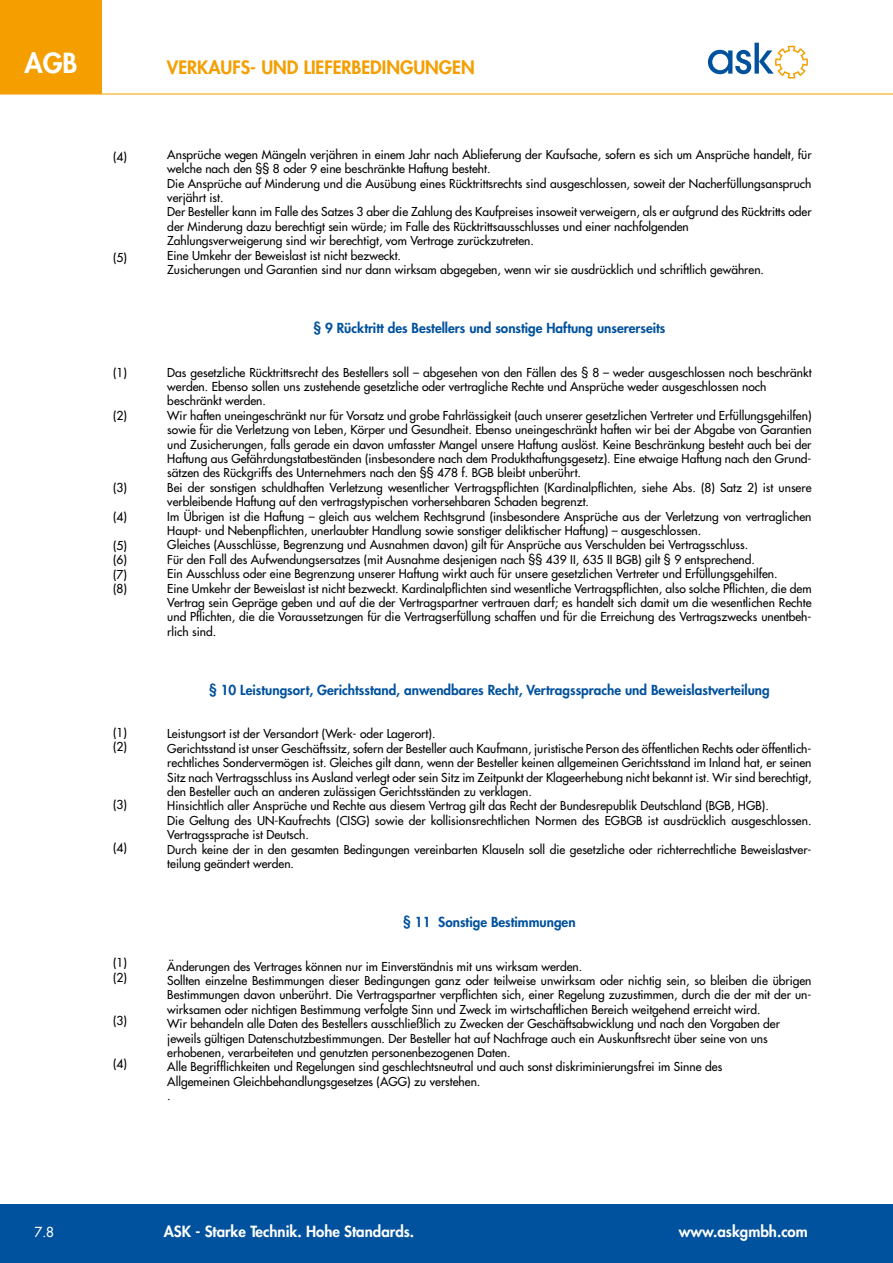
<style>
.page{position:relative;width:893px;height:1263px;background:#fff}
.page>*{position:absolute;margin:0;border:0;box-sizing:border-box;transform-origin:0 0}
.t1{font:800 27px "Futura Std";color:#fff}
.t2{font:800 18px "Futura Std";color:#f49e00}
.t3{font:800 15px "Futura Std";color:#fff}
.t4{font:800 13.5px "Futura Std";color:#00519e}
.t5{font:500 13.5px "Futura Std";color:#fff}
.t6{font:500 12px/14.4px "Futura Std";color:#000}
</style>
<div class="page">
<div style="left:0;top:1204px;width:893px;height:59px;background:#00519e"></div>
<div style="left:0;top:0;width:102px;height:94px;background:#f49e00"></div>
<hr style="left:0;top:94px;width:893px;height:1px;background:#f49e00">
<svg style="left:708px;top:43px;width:100px;height:36px"></svg>
<h1 class="t1" style="left:24px;top:46px;width:55px">AGB</h1>
<p class="t6" style="left:113px;top:149px;width:15px">(4)</p>
<p class="t6" style="left:113px;top:250px;width:15px">(5)</p>
<p class="t6" style="left:113px;top:365px;width:15px">(1)</p>
<p class="t6" style="left:113px;top:408px;width:15px">(2)</p>
<p class="t6" style="left:113px;top:480px;width:15px">(3)</p>
<p class="t6" style="left:113px;top:509px;width:15px">(4)</p>
<p class="t6" style="left:113px;top:538px;width:15px;text-align:justify">(5) (6) (7) (8)</p>
<p class="t6" style="left:113px;top:725px;width:15px">(1) (2)</p>
<p class="t6" style="left:113px;top:797px;width:15px">(3)</p>
<p class="t6" style="left:113px;top:840px;width:15px">(4)</p>
<p class="t6" style="left:113px;top:956px;width:15px">(1) (2)</p>
<p class="t6" style="left:113px;top:1013px;width:15px">(3)</p>
<p class="t6" style="left:113px;top:1056px;width:15px">(4)</p>
<h2 class="t2" style="left:167px;top:56px;width:309px">VERKAUFS- UND LIEFERBEDINGUNGEN</h2>
<p class="t6" style="left:167px;top:147px;width:646px">Ansprüche wegen Mängeln verjähren in einem Jahr nach Ablieferung der Kaufsache, sofern es sich um Ansprüche handelt, für welche nach den §§ 8 oder 9 eine beschränkte Haftung besteht.<br>Die Ansprüche auf Minderung und die Ausübung eines Rücktrittsrechts sind ausgeschlossen, soweit der Nacherfüllungsanspruch verjährt ist.<br>Der Besteller kann im Falle des Satzes 3 aber die Zahlung des Kaufpreises insoweit verweigern, als er aufgrund des Rücktritts oder der Minderung dazu berechtigt sein würde; im Falle des Rücktrittsausschlusses und einer nachfolgenden<br>Zahlungsverweigerung sind wir berechtigt, vom Vertrage zurückzutreten.<br>Eine Umkehr der Beweislast ist nicht bezweckt.<br>Zusicherungen und Garantien sind nur dann wirksam abgegeben, wenn wir sie ausdrücklich und schriftlich gewähren.</p>
<p class="t4" style="left:313px;top:320px;width:354px">§ 9 Rücktritt des Bestellers und sonstige Haftung unsererseits</p>
<p class="t6" style="left:167px;top:365px;width:646px">Das gesetzliche Rücktrittsrecht des Bestellers soll – abgesehen von den Fällen des § 8 – weder ausgeschlossen noch beschränkt werden. Ebenso sollen uns zustehende gesetzliche oder vertragliche Rechte und Ansprüche weder ausgeschlossen noch beschränkt werden.<br>Wir haften uneingeschränkt nur für Vorsatz und grobe Fahrlässigkeit (auch unserer gesetzlichen Vertreter und Erfüllungsgehilfen) sowie für die Verletzung von Leben, Körper und Gesundheit. Ebenso uneingeschränkt haften wir bei der Abgabe von Garantien und Zusicherungen, falls gerade ein davon umfasster Mangel unsere Haftung auslöst. Keine Beschränkung besteht auch bei der Haftung aus Gefährdungstatbeständen (insbesondere nach dem Produkthaftungsgesetz). Eine etwaige Haftung nach den Grund&shy;sätzen des Rückgriffs des Unternehmers nach den §§ 478 f. BGB bleibt unberührt.<br>Bei der sonstigen schuldhaften Verletzung wesentlicher Vertragspflichten (Kardinalpflichten, siehe Abs. (8) Satz 2) ist unsere verbleibende Haftung auf den vertragstypischen vorhersehbaren Schaden begrenzt.<br>Im Übrigen ist die Haftung – gleich aus welchem Rechtsgrund (insbesondere Ansprüche aus der Verletzung von vertraglichen Haupt- und Nebenpflichten, unerlaubter Handlung sowie sonstiger deliktischer Haftung) – ausgeschlossen.<br>Gleiches (Ausschlüsse, Begrenzung und Ausnahmen davon) gilt für Ansprüche aus Verschulden bei Vertragsschluss.<br>Für den Fall des Aufwendungsersatzes (mit Ausnahme desjenigen nach §§ 439 II, 635 II BGB) gilt § 9 entsprechend.<br>Ein Ausschluss oder eine Begrenzung unserer Haftung wirkt auch für unsere gesetzlichen Vertreter und Erfüllungsgehilfen.<br>Eine Umkehr der Beweislast ist nicht bezweckt. Kardinalpflichten sind wesentliche Vertragspflichten, also solche Pflichten, die dem Vertrag sein Gepräge geben und auf die der Vertragspartner vertrauen darf; es handelt sich damit um die wesentlichen Rechte und Pflichten, die die Voraussetzungen für die Vertragserfüllung schaffen und für die Erreichung des Vertragszwecks unentbeh&shy;rlich sind.</p>
<p class="t4" style="left:209px;top:682px;width:562px">§ 10 Leistungsort, Gerichtsstand, anwendbares Recht, Vertragssprache und Beweislastverteilung</p>
<p class="t6" style="left:167px;top:727px;width:646px">Leistungsort ist der Versandort (Werk- oder Lagerort).<br>Gerichtsstand ist unser Geschäftssitz, sofern der Besteller auch Kaufmann, juristische Person des öffentlichen Rechts oder öffentlich&shy;rechtliches Sondervermögen ist. Gleiches gilt dann, wenn der Besteller keinen allgemeinen Gerichtsstand im Inland hat, er seinen Sitz nach Vertragsschluss ins Ausland verlegt oder sein Sitz im Zeitpunkt der Klageerhebung nicht bekannt ist. Wir sind berechtigt, den Besteller auch an anderen zulässigen Gerichtsständen zu verklagen.<br>Hinsichtlich aller Ansprüche und Rechte aus diesem Vertrag gilt das Recht der Bundesrepublik Deutschland (BGB, HGB).<br>Die Geltung des UN-Kaufrechts (CISG) sowie der kollisionsrechtlichen Normen des EGBGB ist ausdrücklich ausgeschlossen.<br>Vertragssprache ist Deutsch.<br>Durch keine der in den gesamten Bedingungen vereinbarten Klauseln soll die gesetzliche oder richterrechtliche Beweislastver&shy;teilung geändert werden.</p>
<p class="t4" style="left:403px;top:914px;width:174px">§ 11 Sonstige Bestimmungen</p>
<p class="t6" style="left:167px;top:959px;width:646px">Änderungen des Vertrages können nur im Einverständnis mit uns wirksam werden.<br>Sollten einzelne Bestimmungen dieser Bedingungen ganz oder teilweise unwirksam oder nichtig sein, so bleiben die übrigen Bestimmungen davon unberührt. Die Vertragspartner verpflichten sich, einer Regelung zuzustimmen, durch die der mit der un&shy;wirksamen oder nichtigen Bestimmung verfolgte Sinn und Zweck im wirtschaftlichen Bereich weitgehend erreicht wird.<br>Wir behandeln alle Daten des Bestellers ausschließlich zu Zwecken der Geschäftsabwicklung und nach den Vorgaben der jeweils gültigen Datenschutzbestimmungen. Der Besteller hat auf Nachfrage auch ein Auskunftsrecht über seine von uns erhobenen, verarbeiteten und genutzten personenbezogenen Daten.<br>Alle Begrifflichkeiten und Regelungen sind geschlechtsneutral und auch sonst diskriminierungsfrei im Sinne des<br>Allgemeinen Gleichbehandlungsgesetzes (AGG) zu verstehen.<br>.</p>
<p class="t5" style="left:35px;top:1223px;width:21px">7.8</p>
<p class="t3" style="left:164px;top:1222px;width:252px">ASK - Starke Technik. Hohe Standards.</p>
<p class="t3" style="left:679px;top:1222px;width:131px">www.askgmbh.com</p>
</div>
